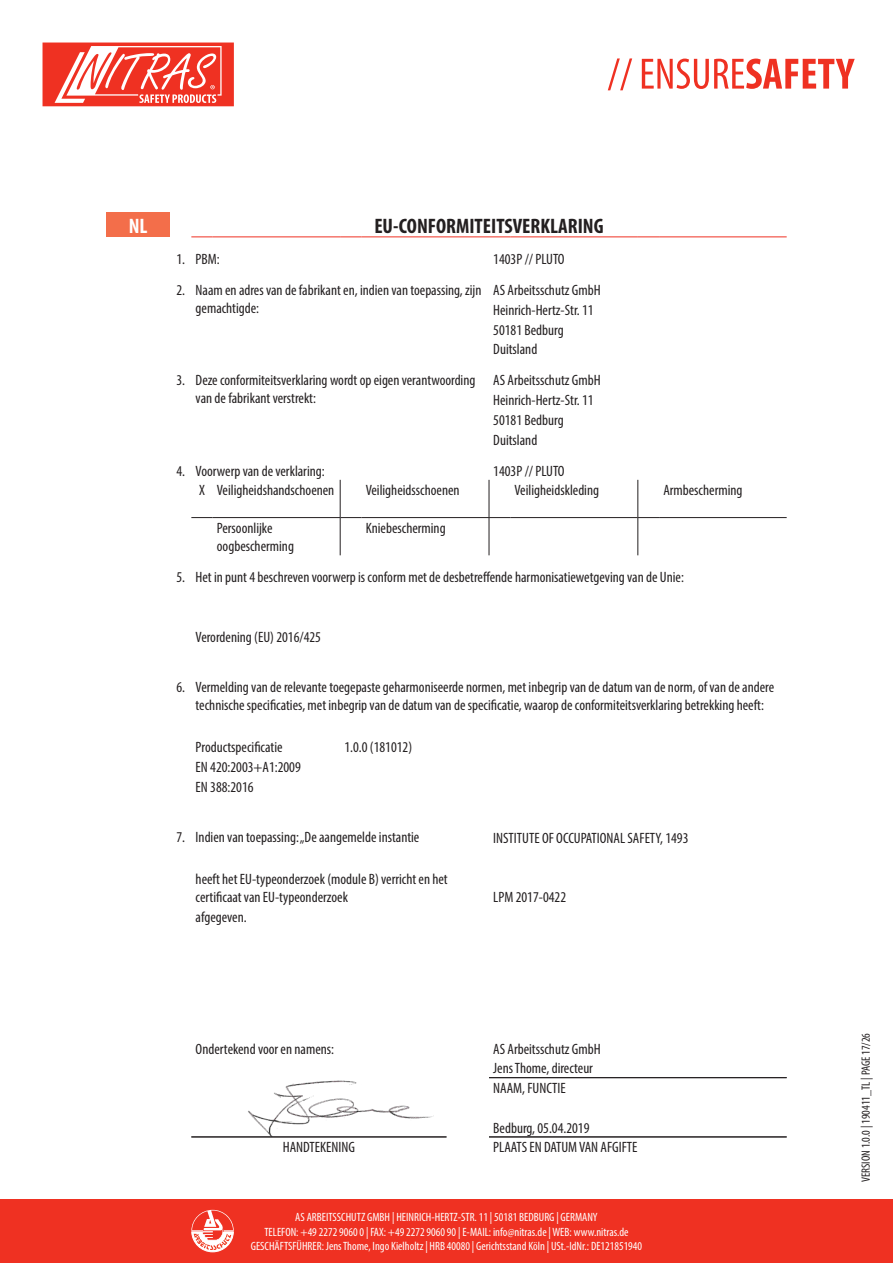
<style>
.page{position:relative;width:893px;height:1263px;background:#fff}
.page>*{position:absolute;margin:0;border:0;box-sizing:border-box;transform-origin:0 0}
.t1{font:700 condensed 21px "Myriad Pro";color:#231f20}
.t2{font:700 condensed 21px "Myriad Pro";color:#fff}
.t3{font:condensed 15px/18px "Myriad Pro";color:#231f20}
.t4{font:condensed 12px/14.4px "Myriad Pro";color:#fff;text-align:center}
.t5{font:condensed 12px "Myriad Pro";color:#231f20}
</style>
<div class="page">
<div style="left:0;top:1199px;width:893px;height:64px;background:#ef3122"></div>
<svg style="left:608px;top:58px;width:247px;height:32px"></svg>
<svg style="left:191px;top:1210px;width:43px;height:42px"></svg>
<svg style="left:43px;top:43px;width:191px;height:63px"></svg>
<img style="left:248px;top:1080px;width:186px;height:56px">
<div style="left:106px;top:213px;width:64px;height:24px;background:#f36e4a"></div>
<svg style="left:191px;top:236px;width:22px;height:1px"></svg>
<hr style="left:213px;top:236px;width:127px;height:1px;background:#ef3122">
<svg style="left:340px;top:236px;width:21px;height:1px"></svg>
<hr style="left:361px;top:236px;width:128px;height:1px;background:#ef3122">
<svg style="left:489px;top:236px;width:21px;height:1px"></svg>
<hr style="left:510px;top:236px;width:128px;height:1px;background:#ef3122">
<svg style="left:638px;top:236px;width:21px;height:1px"></svg>
<hr style="left:659px;top:236px;width:128px;height:1px;background:#ef3122">
<hr style="left:340px;top:480px;width:1px;height:37px;background:#231f20">
<hr style="left:489px;top:480px;width:1px;height:37px;background:#231f20">
<hr style="left:637px;top:480px;width:1px;height:37px;background:#231f20">
<hr style="left:340px;top:518px;width:1px;height:37px;background:#231f20">
<svg style="left:489px;top:517px;width:21px;height:1px"></svg>
<hr style="left:489px;top:518px;width:1px;height:37px;background:#231f20">
<hr style="left:510px;top:517px;width:128px;height:1px;background:#231f20">
<hr style="left:637px;top:518px;width:1px;height:37px;background:#231f20">
<svg style="left:638px;top:517px;width:21px;height:1px"></svg>
<hr style="left:659px;top:517px;width:128px;height:1px;background:#231f20">
<svg style="left:191px;top:517px;width:22px;height:1px"></svg>
<hr style="left:213px;top:517px;width:127px;height:1px;background:#231f20">
<svg style="left:340px;top:517px;width:21px;height:1px"></svg>
<hr style="left:361px;top:517px;width:128px;height:1px;background:#231f20">
<hr style="left:191px;top:1136px;width:255px;height:1px;background:#231f20">
<hr style="left:489px;top:1077px;width:298px;height:1px;background:#231f20">
<hr style="left:489px;top:1136px;width:298px;height:1px;background:#231f20">
<p class="t2" style="left:129px;top:212px;width:20px">NL</p>
<p class="t1" style="left:374px;top:212px;width:231px">EU-CONFORMITEITSVERKLARING</p>
<p class="t3" style="left:176px;top:250px;width:10px">1.</p>
<p class="t3" style="left:196px;top:250px;width:26px">PBM:</p>
<p class="t3" style="left:176px;top:281px;width:10px">2.</p>
<p class="t3" style="left:196px;top:281px;width:287px">Naam en adres van de fabrikant en, indien van toepassing, zijn gemachtigde:</p>
<p class="t3" style="left:493px;top:340px;width:46px">Duitsland</p>
<p class="t3" style="left:176px;top:371px;width:10px">3.</p>
<p class="t3" style="left:196px;top:371px;width:281px">Deze conformiteitsverklaring wordt op eigen verantwoording van de fabrikant verstrekt:</p>
<p class="t3" style="left:493px;top:430px;width:46px">Duitsland</p>
<p class="t3" style="left:176px;top:461px;width:10px">4.</p>
<p class="t3" style="left:196px;top:461px;width:131px">Voorwerp van de verklaring:</p>
<p class="t3" style="left:217px;top:481px;width:119px">Veiligheidshandschoenen</p>
<p class="t3" style="left:366px;top:481px;width:95px">Veiligheidsschoenen</p>
<p class="t3" style="left:514px;top:481px;width:86px">Veiligheidskleding</p>
<p class="t3" style="left:663px;top:481px;width:81px">Armbescherming</p>
<p class="t3" style="left:217px;top:519px;width:79px">Persoonlijke oogbescherming</p>
<p class="t3" style="left:366px;top:519px;width:81px">Kniebescherming</p>
<p class="t3" style="left:176px;top:568px;width:10px">5.</p>
<p class="t3" style="left:196px;top:568px;width:490px">Het in punt 4 beschreven voorwerp is conform met de desbetreffende harmonisatiewetgeving van de Unie:</p>
<h1 class="t2" style="left:129px;top:212px;width:20px">DE</h1>
<p class="t3" style="left:493px;top:243px;width:109px;line-height:31px">1403P // PLUTO<br>AS Arbeitsschutz GmbH</p>
<p class="t3" style="left:493px;top:300px;width:102px;line-height:19.8px">Heinrich-Hertz-Str. 11<br>50181 Bedburg</p>
<p class="t3" style="left:493px;top:370px;width:109px;line-height:19.8px">AS Arbeitsschutz GmbH<br>Heinrich-Hertz-Str. 11<br>50181 Bedburg</p>
<p class="t3" style="left:493px;top:461px;width:73px">1403P // PLUTO</p>
<p class="t3" style="left:199px;top:481px;width:7px">X</p>
<p class="t3" style="left:196px;top:627px;width:127px">Verordening (EU) 2016/425</p>
<p class="t3" style="left:176px;top:678px;width:10px">6.</p>
<p class="t3" style="left:196px;top:678px;width:580px">Vermelding van de relevante toegepaste geharmoniseerde normen, met inbegrip van de datum van de norm, of van de andere technische specificaties, met inbegrip van de datum van de specificatie, waarop de conformiteitsverklaring betrekking heeft:</p>
<p class="t3" style="left:196px;top:738px;width:88px">Productspecificatie</p>
<p class="t3" style="left:344px;top:738px;width:69px">1.0.0 (181012)</p>
<p class="t3" style="left:196px;top:757px;width:107px;line-height:19.8px">EN 420:2003+A1:2009<br>EN 388:2016</p>
<p class="t3" style="left:176px;top:828px;width:10px">7.</p>
<p class="t3" style="left:196px;top:828px;width:225px">Indien van toepassing: „De aangemelde instantie</p>
<p class="t3" style="left:196px;top:869px;width:254px">heeft het EU-typeonderzoek (module B) verricht en het certificaat van EU-typeonderzoek</p>
<p class="t3" style="left:196px;top:907px;width:53px">afgegeven.</p>
<p class="t3" style="left:493px;top:828px;width:197px">INSTITUTE OF OCCUPATIONAL SAFETY, 1493</p>
<p class="t3" style="left:493px;top:888px;width:74px">LPM 2017-0422</p>
<p class="t3" style="left:196px;top:1039px;width:140px">Ondertekend voor en namens:</p>
<p class="t3" style="left:493px;top:1039px;width:109px">AS Arbeitsschutz GmbH</p>
<p class="t3" style="left:493px;top:1059px;width:101px">Jens Thome, directeur</p>
<p class="t3" style="left:493px;top:1079px;width:74px">NAAM, FUNCTIE</p>
<p class="t3" style="left:493px;top:1118px;width:98px">Bedburg, 05.04.2019</p>
<p class="t3" style="left:283px;top:1138px;width:74px">HANDTEKENING</p>
<p class="t3" style="left:493px;top:1138px;width:146px">PLAATS EN DATUM VAN AFGIFTE</p>
<p class="t4" style="left:251px;top:1210px;width:393px">AS ARBEITSSCHUTZ GMBH | HEINRICH-HERTZ-STR. 11 | 50181 BEDBURG | GERMANY<br>TELEFON: +49 2272 9060 0 | FAX: +49 2272 9060 90 | E-MAIL: info@nitras.de | WEB: www.nitras.de<br>GESCHÄFTSFÜHRER: Jens Thome, Ingo Kielholtz | HRB 40080 | Gerichtsstand Köln | USt.-IdNr.: DE121851940</p>
<p class="t5" style="left:859px;top:1182px;width:151px;rotate:-90deg">VERSION 1.0.0 | 190411_TL | PAGE 17/26</p>
</div>
